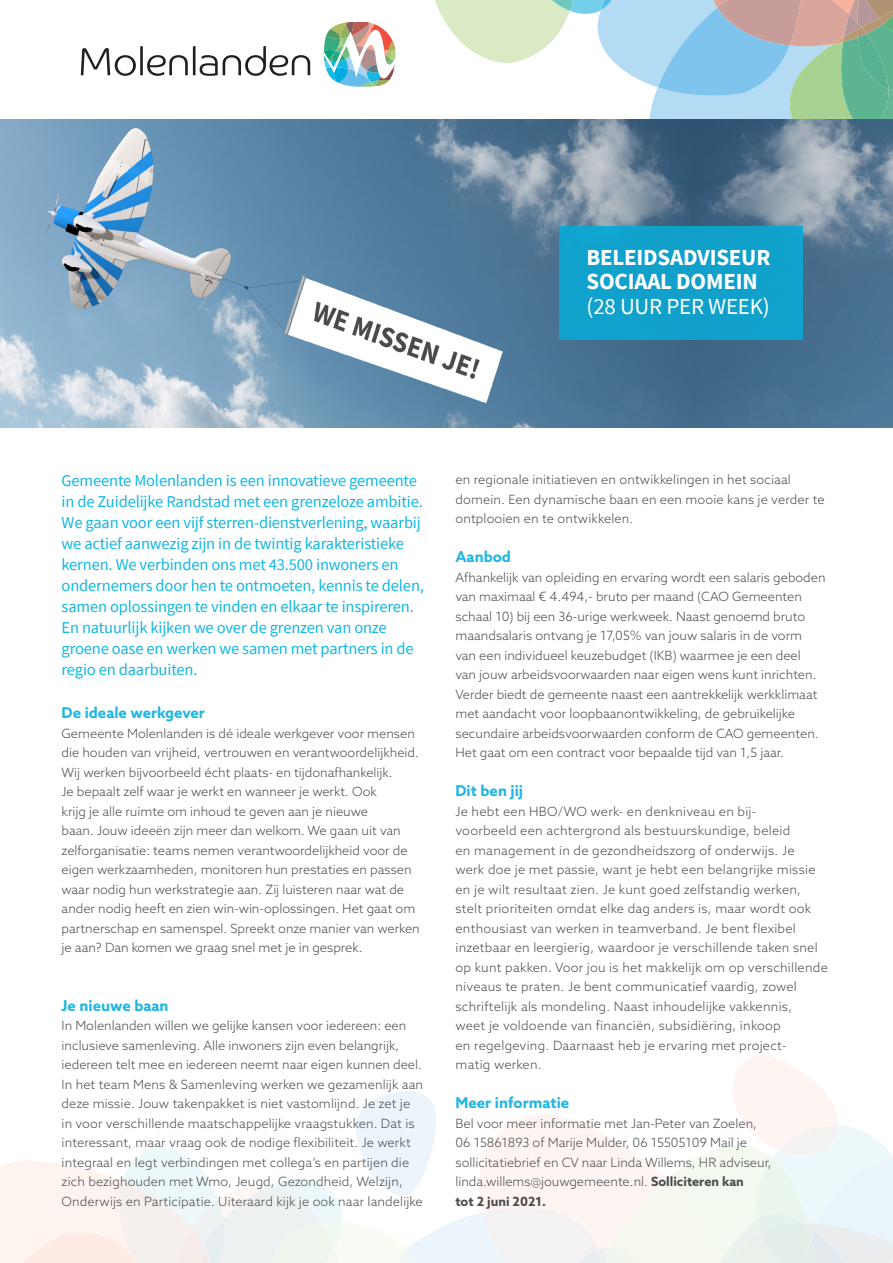
<style>
.page{position:relative;width:893px;height:1263px;background:#fff}
.page>*{position:absolute;margin:0;border:0;box-sizing:border-box;transform-origin:0 0}
.t1{font:700 22.95px/24.3px "Source Sans Pro";letter-spacing:-.01em;color:#fff}
.t2{font:16.5px/21px "Source Sans Pro";letter-spacing:-.01em;color:#13b7e1}
.t3{font:700 15px "Azo Sans";color:#21b6e3}
.t4{font:300 12.75px/19.5px "Azo Sans";color:#4b4c4d}
.t5{font:300 12.75px/19.5px "Azo Sans";letter-spacing:.02em;color:#4b4c4d}
.s1{font-weight:400}
.s2{font-weight:700}
</style>
<div class="page">
<svg style="left:0;top:1056px;width:893px;height:207px"></svg>
<svg style="left:429px;top:0;width:464px;height:120px"></svg>
<img style="left:0;top:120px;width:893px;height:307px">
<div style="left:559px;top:227px;width:244px;height:113px;background:#10a1cb"></div>
<svg style="left:81px;top:46px;width:229px;height:30px"></svg>
<svg style="left:324px;top:22px;width:72px;height:65px"></svg>
<p class="t1" style="left:587px;top:245px;width:185px">BELEIDSADVISEUR<br>SOCIAAL DOMEIN <span class="s1">(28 UUR PER WEEK)</span></p>
<p class="t2" style="left:62px;top:470px;width:364px">Gemeente Molenlanden is een innovatieve gemeente in de Zuidelijke Randstad met een grenzeloze ambitie.<br>We gaan voor een vijf sterren-dienstverlening, waarbij we actief aanwezig zijn in de twintig karakteristieke kernen. We verbinden ons met 43.500 inwoners en ondernemers door hen te ontmoeten, kennis te delen, samen oplossingen te vinden en elkaar te inspireren.<br>En natuurlijk kijken we over de grenzen van onze groene oase en werken we samen met partners in de regio en daarbuiten.</p>
<p class="t3" style="left:62px;top:703px;width:145px">De ideale werkgever</p>
<p class="t4" style="left:62px;top:723px;width:360px">Gemeente Molenlanden is dé ideale werkgever voor mensen die houden van vrijheid, vertrouwen en verantwoordelijkheid.<br>Wij werken bijvoorbeeld écht plaats- en tijdonafhankelijk.<br>Je bepaalt zelf waar je werkt en wanneer je werkt. Ook<br>krijg je alle ruimte om inhoud te geven aan je nieuwe<br>baan. Jouw ideeën zijn meer dan welkom. We gaan uit van zelforganisatie: teams nemen verantwoordelijkheid voor de eigen werkzaamheden, monitoren hun prestaties en passen waar nodig hun werkstrategie aan. Zij luisteren naar wat de ander nodig heeft en zien win-win-oplossingen. Het gaat om partnerschap en samenspel. Spreekt onze manier van werken je aan? Dan komen we graag snel met je in gesprek.</p>
<p class="t3" style="left:62px;top:995px;width:109px">Je nieuwe baan</p>
<p class="t4" style="left:62px;top:1016px;width:362px">In Molenlanden willen we gelijke kansen voor iedereen: een inclusieve samenleving. Alle inwoners zijn even belangrijk, iedereen telt mee en iedereen neemt naar eigen kunnen deel.</p>
<p class="t4" style="left:62px;top:1074px;width:363px">In het team Mens &amp; Samenleving werken we gezamenlijk aan deze missie. Jouw takenpakket is niet vastomlijnd. Je zet je in voor verschillende maatschappelijke vraagstukken. Dat is interessant, maar vraag ook de nodige flexibiliteit. Je werkt integraal en legt verbindingen met collega’s en partijen die zich bezighouden met Wmo, Jeugd, Gezondheid, Welzijn, Onderwijs en Participatie. Uiteraard kijk je ook naar landelijke</p>
<p class="t4" style="left:455px;top:470px;width:371px">en regionale initiatieven en ontwikkelingen in het sociaal domein. Een dynamische baan en een mooie kans je verder te ontplooien en te ontwikkelen.</p>
<p class="t3" style="left:455px;top:547px;width:57px">Aanbod</p>
<p class="t4" style="left:455px;top:567px;width:372px">Afhankelijk van opleiding en ervaring wordt een salaris geboden van maximaal € 4.494,- bruto per maand (CAO Gemeenten schaal 10) bij een 36-urige werkweek. Naast genoemd bruto maandsalaris ontvang je 17,05% van jouw salaris in de vorm van een individueel keuzebudget (IKB) waarmee je een deel<br>van jouw arbeidsvoorwaarden naar eigen wens kunt inrichten.<br>Verder biedt de gemeente naast een aantrekkelijk werkklimaat met aandacht voor loopbaanontwikkeling, de gebruikelijke secundaire arbeidsvoorwaarden conform de CAO gemeenten.<br>Het gaat om een contract voor bepaalde tijd van 1,5 jaar.</p>
<p class="t3" style="left:455px;top:781px;width:69px">Dit ben jij</p>
<p class="t5" style="left:455px;top:801px;width:374px">Je hebt een HBO/WO werk- en denkniveau en bij-<br>voorbeeld een achtergrond als bestuurskundige, beleid<br>en management in de gezondheidszorg of onderwijs. Je<br>werk doe je met passie, want je hebt een belangrijke missie en je wilt resultaat zien. Je kunt goed zelfstandig werken, stelt prioriteiten omdat elke dag anders is, maar wordt ook enthousiast van werken in teamverband. Je bent flexibel inzetbaar en leergierig, waardoor je verschillende taken snel op kunt pakken. Voor jou is het makkelijk om op verschillende niveaus te praten. Je bent communicatief vaardig, zowel schriftelijk als mondeling. Naast inhoudelijke vakkennis,<br>weet je voldoende van financiën, subsidiëring, inkoop<br>en regelgeving. Daarnaast heb je ervaring met project-<br>matig werken.</p>
<p class="t3" style="left:455px;top:1093px;width:115px">Meer informatie</p>
<p class="t4" style="left:455px;top:1113px;width:318px">Bel voor meer informatie met Jan-Peter van Zoelen, 06 15861893 of Marije Mulder, 06 15505109 Mail je sollicitatiebrief en CV naar Linda Willems, HR adviseur, linda.willems@jouwgemeente.nl. <span class="s2">Solliciteren kan<br>tot 2 juni 2021.</span></p>
</div>
